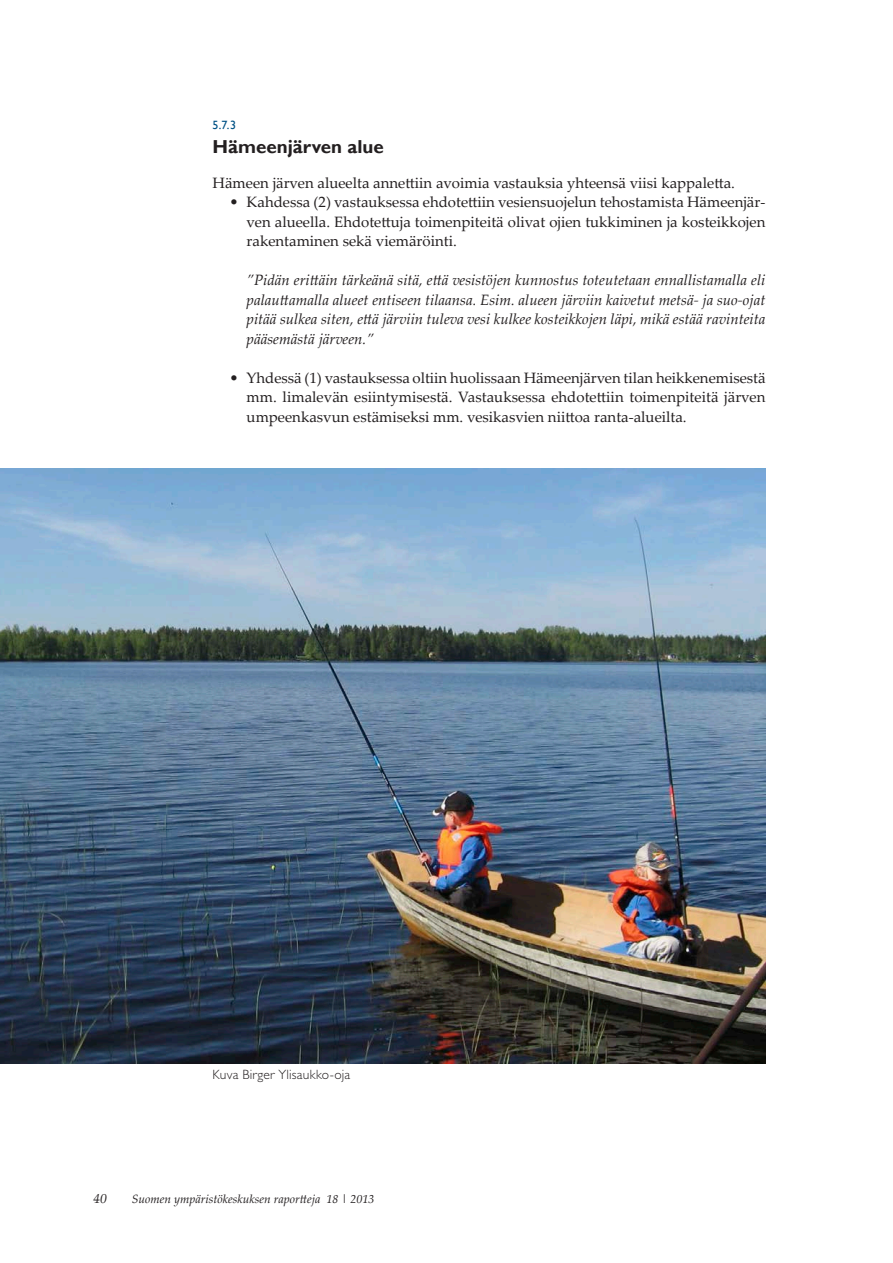
<style>
.page{position:relative;width:893px;height:1263px;background:#fff}
.page>*{position:absolute;margin:0;border:0;box-sizing:border-box;transform-origin:0 0}
._3__otsikkotaso{font:700 18.75px "Gill Sans";color:#231f20}
.Leipä_1__kpl{font:15px/19.5px "Palatino Linotype";color:#231f20;text-align:justify}
.Leipä_sis_kursiivi{font:italic 15px/19.5px "Palatino Linotype";color:#231f20;text-align:justify}
.Kuvateksti___luette{font:300 13.5px "Gill Sans";letter-spacing:.015em;color:#231f20}
.t1{font:italic 13.5px "Palatino Linotype";color:#231f20}
.t2{font:italic 12px "Palatino Linotype";color:#231f20}
._3__otsikkotaso-2{font:12px "Gill Sans";color:#005285}
</style>
<div class="page">
<img style="left:0;top:469px;width:765px;height:594px">
<p class="_3__otsikkotaso-2" style="left:213px;top:118px;width:25px">5.7.3</p>
<p class="_3__otsikkotaso" style="left:213px;top:135px;width:173px">Hämeenjärven alue</p>
<p class="Leipä_1__kpl" style="left:213px;top:172px;width:524px">Hämeen järven alueelta annettiin avoimia vastauksia yhteensä viisi kappaletta.</p>
<p class="Leipä_1__kpl" style="left:247px;top:192px;width:520px;text-indent:-17px">• Kahdessa (2) vastauksessa ehdotettiin vesiensuojelun tehostamista Hämeenjär&shy;ven alueella. Ehdotettuja toimenpiteitä olivat ojien tukkiminen ja kosteikkojen rakentaminen sekä viemäröinti.</p>
<p class="Leipä_sis_kursiivi" style="left:247px;top:270px;width:520px">”Pidän erittäin tärkeänä sitä, että vesistöjen kunnostus toteutetaan ennallistamalla eli palauttamalla alueet entiseen tilaansa. Esim. alueen järviin kaivetut metsä- ja suo-ojat pitää sulkea siten, että järviin tuleva vesi kulkee kosteikkojen läpi, mikä estää ravinteita pääsemästä järveen.”</p>
<p class="Leipä_1__kpl" style="left:247px;top:367px;width:520px;text-indent:-17px">• Yhdessä (1) vastauksessa oltiin huolissaan Hämeenjärven tilan heikkenemisestä mm. limalevän esiintymisestä. Vastauksessa ehdotettiin toimenpiteitä järven umpeenkasvun estämiseksi mm. vesikasvien niittoa ranta-alueilta.</p>
<p class="Kuvateksti___luette" style="left:213px;top:1067px;width:139px">Kuva Birger Ylisaukko-oja</p>
<p class="t1" style="left:94px;top:1188px;width:15px">40</p>
<p class="t2" style="left:132px;top:1190px;width:244px">Suomen ympäristökeskuksen raportteja 18 | 2013</p>
</div>
